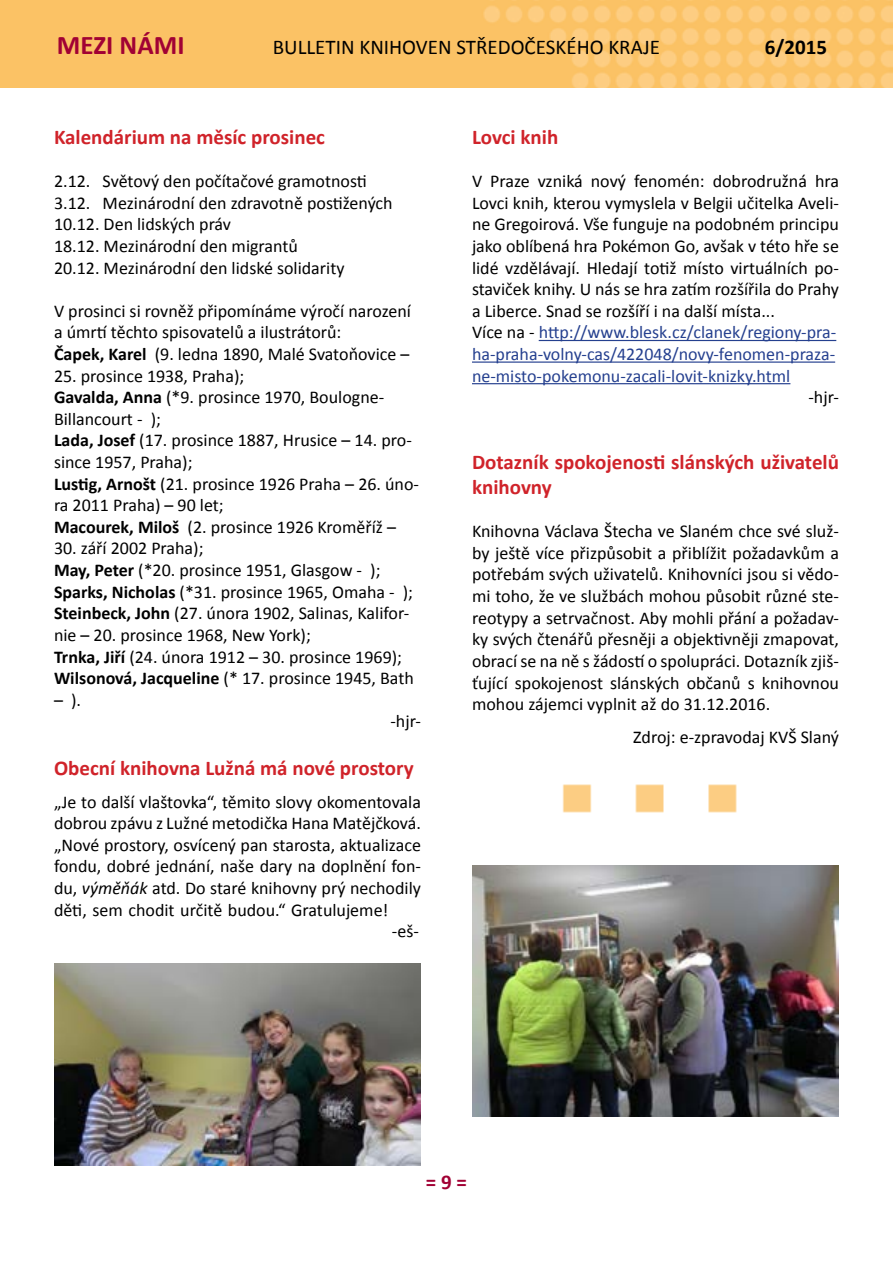
<style>
.page{position:relative;width:893px;height:1263px;background:#fff}
.page>*{position:absolute;margin:0;border:0;box-sizing:border-box;transform-origin:0 0}
.t1{font:700 27px "Calibri";color:#a10134}
.t2{font:700 21px/25.2px "Calibri";color:#d0232a}
.t3{font:21px "Calibri";color:#000}
.t4{font:700 21px "Calibri";color:#000}
.t5{font:700 21px "Calibri";color:#a10134}
.t6{font:18px/21.6px "Calibri";color:#000}
.s1{font-weight:700}
.s2{font-style:italic}
.s3{color:#fff}
.s4{color:#25408f}
</style>
<div class="page">
<img style="left:1px;top:0;width:891px;height:88px">
<hr style="left:539px;top:340px;width:297px;height:1px;background:#25408f">
<hr style="left:472px;top:361px;width:363px;height:2px;background:#25408f">
<hr style="left:472px;top:383px;width:318px;height:1px;background:#25408f">
<img style="left:562px;top:784px;width:175px;height:29px">
<img style="left:472px;top:865px;width:367px;height:251px">
<img style="left:54px;top:964px;width:367px;height:201px">
<h1 class="t1" style="left:57px;top:27px;width:129px">MEZI NÁMI</h1>
<p class="t3" style="left:273px;top:33px;width:389px">BULLETIN KNIHOVEN STŘEDOČESKÉHO KRAJE</p>
<p class="t4" style="left:765px;top:33px;width:64px">6/2015</p>
<p class="t2" style="left:54px;top:124px;width:272px">Kalendárium na měsíc prosinec</p>
<p class="t6" style="left:54px;top:171px;width:340px">2.12. Světový den počítačové gramotnosti 3.12. Mezinárodní den zdravotně postižených 10.12. Den lidských práv<br>18.12. Mezinárodní den migrantů<br>20.12. Mezinárodní den lidské solidarity</p>
<p class="t6" style="left:54px;top:300px;width:358px">V prosinci si rovněž připomínáme výročí narození a úmrtí těchto spisovatelů a ilustrátorů:<br><span class="s1">Čapek, Karel</span> (9. ledna 1890, Malé Svatoňovice –</p>
<p class="t6" style="left:54px;top:365px;width:367px">25. prosince 1938, Praha);<br><span class="s1">Gavalda, Anna</span> (*9. prosince 1970, Boulogne-Billancourt - );<br><span class="s1">Lada, Josef</span> (17. prosince 1887, Hrusice – 14. pro&shy;since 1957, Praha);<br><span class="s1">Lustig, Arnošt</span> (21. prosince 1926 Praha – 26. úno&shy;ra 2011 Praha) – 90 let;<br><span class="s1">Macourek, Miloš</span> (2. prosince 1926 Kroměříž –</p>
<p class="t6" style="left:54px;top:538px;width:361px">30. září 2002 Praha);<br><span class="s1">May, Peter</span> (*20. prosince 1951, Glasgow - ); <span class="s1">Sparks, Nicholas</span> (*31. prosince 1965, Omaha - ); <span class="s1">Steinbeck, John</span> (27. února 1902, Salinas, Kalifor&shy;nie – 20. prosince 1968, New York);<br><span class="s1">Trnka, Jiří</span> (24. února 1912 – 30. prosince 1969); <span class="s1">Wilsonová, Jacqueline</span> (* 17. prosince 1945, Bath</p>
<p class="t6" style="left:54px;top:689px;width:29px">– ).</p>
<p class="t6" style="left:390px;top:711px;width:32px">-hjr-</p>
<p class="t2" style="left:54px;top:755px;width:361px">Obecní knihovna Lužná má nové prostory</p>
<p class="t6" style="left:54px;top:791px;width:368px;text-align:justify">„Je to další vlaštovka“, těmito slovy okomentovala dobrou zpávu z Lužné metodička Hana Matějčková. „Nové prostory, osvícený pan starosta, aktualizace fondu, dobré jednání, naše dary na doplnění fon&shy;du, <span class="s2">výměňák</span> atd. Do staré knihovny prý nechodily děti, sem chodit určitě budou.“ Gratulujeme!<span class="s3">bvn-</span></p>
<p class="t2" style="left:472px;top:124px;width:88px">Lovci knih</p>
<p class="t6" style="left:472px;top:171px;width:368px">V Praze vzniká nový fenomén: dobrodružná hra Lovci knih, kterou vymyslela v Belgii učitelka Aveli&shy;ne Gregoirová. Vše funguje na podobném principu jako oblíbená hra Pokémon Go, avšak v této hře se lidé vzdělávají. Hledají totiž místo virtuálních po&shy;staviček knihy. U nás se hra zatím rozšířila do Prahy a Liberce. Snad se rozšíří i na další místa...<br>Více na - <span class="s4">http://www.blesk.cz/clanek/regiony-pra&shy;ha-praha-volny-cas/422048/novy-fenomen-praza&shy;ne-misto-pokemonu-zacali-lovit-knizky.html</span></p>
<p class="t6" style="left:808px;top:387px;width:32px">-hjr-</p>
<p class="t2" style="left:472px;top:449px;width:368px">Dotazník spokojenosti slánských uživatelů knihovny</p>
<p class="t6" style="left:472px;top:521px;width:368px;text-align:justify">Knihovna Václava Štecha ve Slaném chce své služ&shy;by ještě více přizpůsobit a přiblížit požadavkům a potřebám svých uživatelů. Knihovníci jsou si vědo&shy;mi toho, že ve službách mohou působit různé ste&shy;reotypy a setrvačnost. Aby mohli přání a požadav&shy;ky svých čtenářů přesněji a objektivněji zmapovat, obrací se na ně s žádostí o spolupráci. Dotazník zjiš&shy;ťující spokojenost slánských občanů s knihovnou mohou zájemci vyplnit až do 31.12.2016.</p>
<p class="t6" style="left:633px;top:726px;width:207px">Zdroj: e-zpravodaj KVŠ Slaný</p>
<p class="t5" style="left:426px;top:1169px;width:43px">= 9 =</p>
</div>
